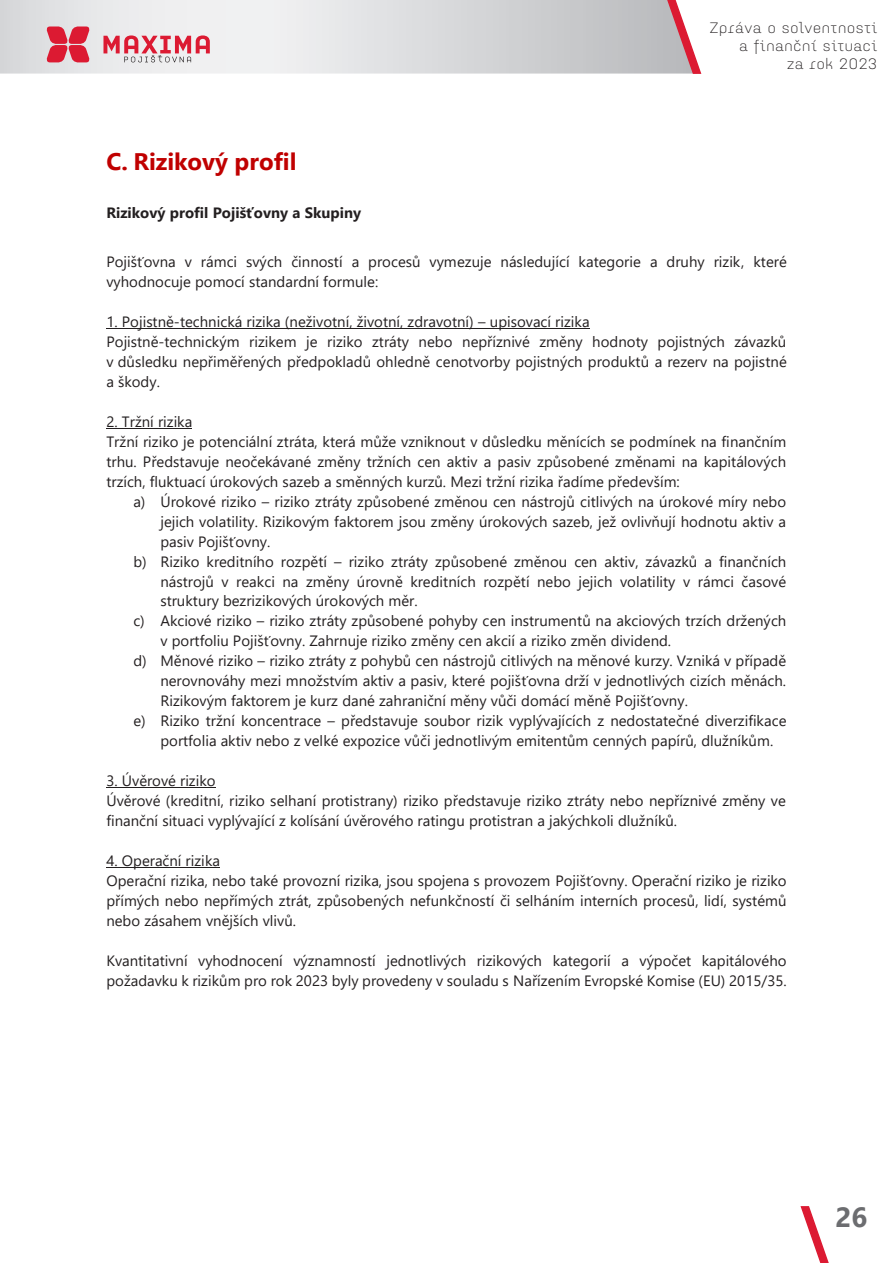
<style>
.page{position:relative;width:893px;height:1263px;background:#fff}
.page>*{position:absolute;margin:0;border:0;box-sizing:border-box;transform-origin:0 0}
.t1{font:700 27.75px "Segoe UI";color:#6c6d70}
.t2{font:700 24px "Segoe UI";color:#c00000}
.t3{font:15px/20px "Segoe UI";color:#231f20}
.t4{font:300 15px/18px "Idealista";letter-spacing:.05em;color:#231f20;text-align:right}
.t5{font:700 15px "Segoe UI";color:#231f20}
</style>
<div class="page">
<hr style="left:106px;top:328px;width:484px;height:1px;background:#231f20">
<hr style="left:106px;top:428px;width:86px;height:1px;background:#231f20">
<hr style="left:106px;top:787px;width:110px;height:1px;background:#231f20">
<hr style="left:106px;top:867px;width:114px;height:1px;background:#231f20">
<svg style="left:0;top:0;width:666px;height:74px"></svg>
<svg style="left:666px;top:0;width:36px;height:74px"></svg>
<svg style="left:800px;top:1206px;width:29px;height:57px"></svg>
<svg style="left:103px;top:35px;width:107px;height:27px"></svg>
<svg style="left:46px;top:26px;width:45px;height:36px;background:#dd5668"></svg>
<p class="t4" style="left:710px;top:17px;width:169px">Zpráva o solventnosti a finanční situaci<br>za rok 2023</p>
<p class="t2" style="left:106px;top:139px;width:192px">C. Rizikový profil</p>
<p class="t5" style="left:106px;top:199px;width:256px">Rizikový profil Pojišťovny a Skupiny</p>
<p class="t3" style="left:106px;top:251px;width:682px">Pojišťovna v rámci svých činností a procesů vymezuje následující kategorie a druhy rizik, které vyhodnocuje pomocí standardní formule:</p>
<p class="t3" style="left:106px;top:311px;width:682px">1. Pojistně-technická rizika (neživotní, životní, zdravotní) – upisovací rizika<br>Pojistně-technickým rizikem je riziko ztráty nebo nepříznivé změny hodnoty pojistných závazků v důsledku nepřiměřených předpokladů ohledně cenotvorby pojistných produktů a rezerv na pojistné a škody.</p>
<p class="t3" style="left:106px;top:410px;width:87px">2. Tržní rizika</p>
<p class="t3" style="left:106px;top:430px;width:681px">Tržní riziko je potenciální ztráta, která může vzniknout v důsledku měnících se podmínek na finančním</p>
<p class="t3" style="left:106px;top:450px;width:681px">trhu. Představuje neočekávané změny tržních cen aktiv a pasiv způsobené změnami na kapitálových</p>
<p class="t3" style="left:106px;top:470px;width:575px">trzích, fluktuací úrokových sazeb a směnných kurzů. Mezi tržní rizika řadíme především:</p>
<p class="t3" style="left:133px;top:490px;width:654px">a) Úrokové riziko – riziko ztráty způsobené změnou cen nástrojů citlivých na úrokové míry nebo</p>
<p class="t3" style="left:160px;top:510px;width:627px">jejich volatility. Rizikovým faktorem jsou změny úrokových sazeb, jež ovlivňují hodnotu aktiv a</p>
<p class="t3" style="left:160px;top:530px;width:111px">pasiv Pojišťovny.</p>
<p class="t3" style="left:133px;top:550px;width:654px">b) Riziko kreditního rozpětí – riziko ztráty způsobené změnou cen aktiv, závazků a finančních</p>
<p class="t3" style="left:160px;top:570px;width:627px">nástrojů v reakci na změny úrovně kreditních rozpětí nebo jejich volatility v rámci časové</p>
<p class="t3" style="left:160px;top:590px;width:259px">struktury bezrizikových úrokových měr.</p>
<p class="t3" style="left:133px;top:610px;width:654px">c) Akciové riziko – riziko ztráty způsobené pohyby cen instrumentů na akciových trzích držených</p>
<p class="t3" style="left:160px;top:630px;width:512px">v portfoliu Pojišťovny. Zahrnuje riziko změny cen akcií a riziko změn dividend.</p>
<p class="t3" style="left:133px;top:650px;width:654px">d) Měnové riziko – riziko ztráty z pohybů cen nástrojů citlivých na měnové kurzy. Vzniká v případě</p>
<p class="t3" style="left:160px;top:670px;width:627px">nerovnováhy mezi množstvím aktiv a pasiv, které pojišťovna drží v jednotlivých cizích měnách.</p>
<p class="t3" style="left:160px;top:690px;width:529px">Rizikovým faktorem je kurz dané zahraniční měny vůči domácí měně Pojišťovny.</p>
<p class="t3" style="left:133px;top:709px;width:655px">e) Riziko tržní koncentrace – představuje soubor rizik vyplývajících z nedostatečné diverzifikace</p>
<p class="t3" style="left:160px;top:729px;width:614px">portfolia aktiv nebo z velké expozice vůči jednotlivým emitentům cenných papírů, dlužníkům.</p>
<p class="t3" style="left:106px;top:769px;width:681px">3. Úvěrové riziko<br>Úvěrové (kreditní, riziko selhaní protistrany) riziko představuje riziko ztráty nebo nepříznivé změny ve finanční situaci vyplývající z kolísání úvěrového ratingu protistran a jakýchkoli dlužníků.</p>
<p class="t3" style="left:106px;top:849px;width:682px">4. Operační rizika<br>Operační rizika, nebo také provozní rizika, jsou spojena s provozem Pojišťovny. Operační riziko je riziko přímých nebo nepřímých ztrát, způsobených nefunkčností či selháním interních procesů, lidí, systémů nebo zásahem vnějších vlivů.</p>
<p class="t3" style="left:106px;top:949px;width:682px">Kvantitativní vyhodnocení významností jednotlivých rizikových kategorií a výpočet kapitálového požadavku k rizikům pro rok 2023 byly provedeny v souladu s Nařízením Evropské Komise (EU) 2015/35.</p>
<h1 class="t1" style="left:835px;top:1190px;width:33px">26</h1>
</div>
